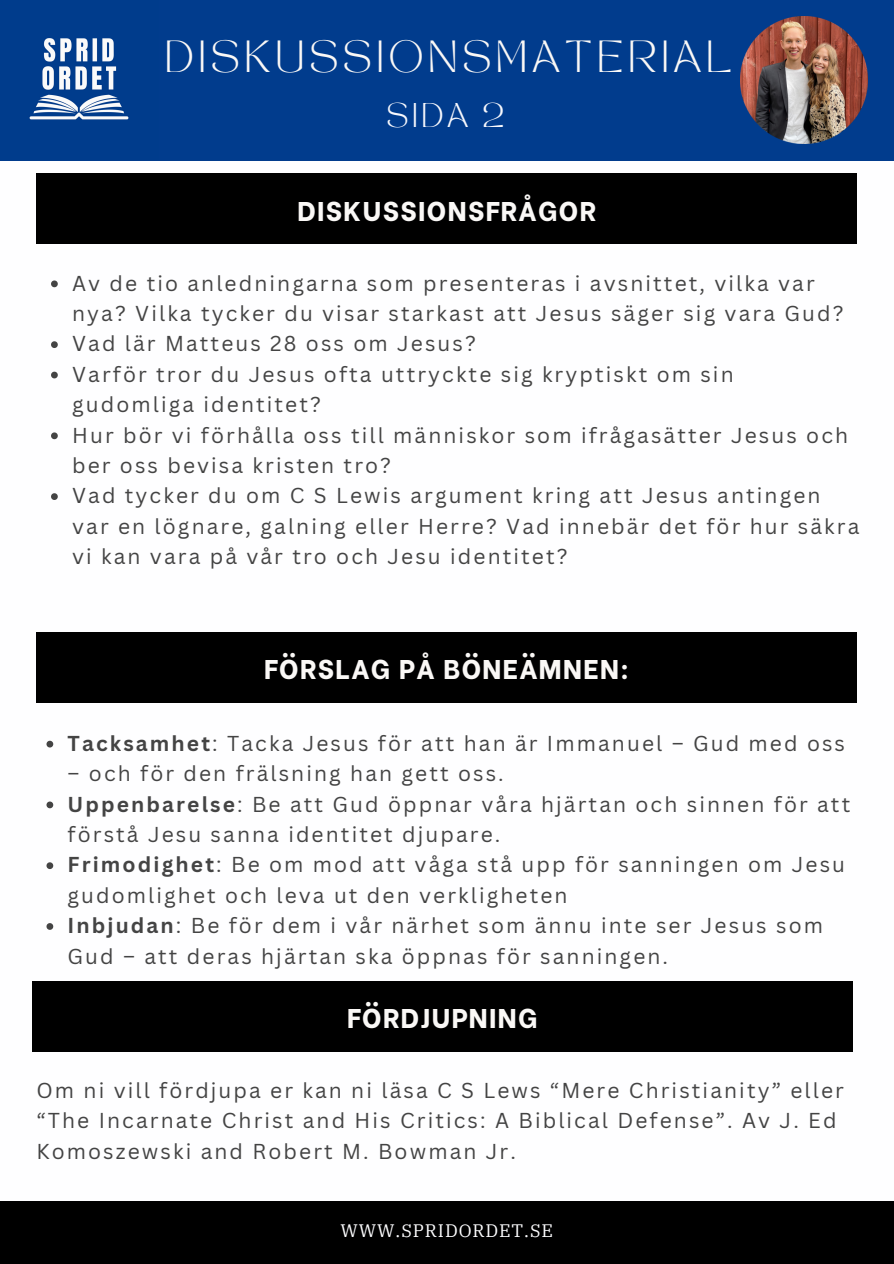
<style>
.page{position:relative;width:894px;height:1264px;background:#fff}
.page>*{position:absolute;margin:0;border:0;box-sizing:border-box;transform-origin:0 0}
.t1{font:31.5px "TAN MONCHERI Regular";letter-spacing:.15em;color:#faf8f6}
.t2{font:800 27px "Be Vietnam";letter-spacing:.05em;color:#faf8f6}
.t3{font:24px "TAN MONCHERI Regular";color:#f7f8fd}
.t4{font:21px/30.3px "Canva Sans";letter-spacing:.1em;color:#444}
.t5{font:18px "IBM Plex Serif";letter-spacing:.05em;color:#fefeff}
.s1{font-weight:700}
</style>
<div class="page">
<div style="left:36px;top:631px;width:821px;height:71px;background:#000"></div>
<svg style="left:46px;top:740px;width:7px;height:7px"></svg>
<svg style="left:46px;top:801px;width:7px;height:7px"></svg>
<svg style="left:46px;top:862px;width:7px;height:7px"></svg>
<svg style="left:46px;top:923px;width:7px;height:6px"></svg>
<div style="left:36px;top:173px;width:821px;height:71px;background:#000"></div>
<div style="left:0;top:1201px;width:893px;height:62px;background:#000"></div>
<svg style="left:51px;top:280px;width:7px;height:7px"></svg>
<svg style="left:51px;top:341px;width:7px;height:7px"></svg>
<svg style="left:51px;top:371px;width:7px;height:7px"></svg>
<svg style="left:51px;top:432px;width:7px;height:7px"></svg>
<svg style="left:51px;top:493px;width:7px;height:7px"></svg>
<div style="left:0;top:0;width:893px;height:160px;background:#013c8d"></div>
<img style="left:29px;top:38px;width:100px;height:82px">
<img style="left:740px;top:16px;width:127px;height:127px">
<div style="left:32px;top:980px;width:820px;height:71px;background:#000"></div>
<p class="t1" style="left:165px;top:40px;width:568px">DISKUSSIONSMATERIAL</p>
<p class="t3" style="left:386px;top:103px;width:119px">SIDA 2</p>
<p class="t2" style="left:297px;top:188px;width:300px">DISKUSSIONSFRÅGOR</p>
<p class="t4" style="left:72px;top:267px;width:772px">Av de tio anledningarna som presenteras i avsnittet, vilka var nya? Vilka tycker du visar starkast att Jesus säger sig vara Gud?</p>
<p class="t4" style="left:72px;top:328px;width:405px">Vad lär Matteus 28 oss om Jesus?</p>
<p class="t4" style="left:72px;top:358px;width:663px">Varför tror du Jesus ofta uttryckte sig kryptiskt om sin gudomliga identitet?</p>
<h2 class="t4" style="left:72px;top:419px;width:777px">Hur bör vi förhålla oss till människor som ifrågasätter Jesus och ber oss bevisa kristen tro?</h2>
<p class="t4" style="left:72px;top:480px;width:788px">Vad tycker du om C S Lewis argument kring att Jesus antingen var en lögnare, galning eller Herre? Vad innebär det för hur säkra vi kan vara på vår tro och Jesu identitet?</p>
<p class="t2" style="left:264px;top:646px;width:367px">FÖRSLAG PÅ BÖNEÄMNEN:</p>
<p class="t4" style="left:68px;top:727px;width:778px"><span class="s1">Tacksamhet</span>: Tacka Jesus för att han är Immanuel – Gud med oss</p>
<p class="t4" style="left:68px;top:758px;width:437px">– och för den frälsning han gett oss.</p>
<h1 class="t4" style="left:68px;top:788px;width:784px"><span class="s1">Uppenbarelse</span>: Be att Gud öppnar våra hjärtan och sinnen för att förstå Jesu sanna identitet djupare.</h1>
<h3 class="t4" style="left:68px;top:849px;width:778px"><span class="s1">Frimodighet</span>: Be om mod att våga stå upp för sanningen om Jesu gudomlighet och leva ut den verkligheten</h3>
<h2 class="t4" style="left:68px;top:909px;width:756px"><span class="s1">Inbjudan</span>: Be för dem i vår närhet som ännu inte ser Jesus som<br>Gud – att deras hjärtan ska öppnas för sanningen.</h2>
<p class="t2" style="left:347px;top:995px;width:192px">FÖRDJUPNING</p>
<h2 class="t4" style="left:36px;top:1074px;width:808px">Om ni vill fördjupa er kan ni läsa C S Lews “Mere Christianity” eller “The Incarnate Christ and His Critics: A Biblical Defense”. Av J. Ed<br>Komoszewski and Robert M. Bowman Jr.</h2>
<p class="t5" style="left:340px;top:1218px;width:214px">WWW.SPRIDORDET.SE</p>
</div>
